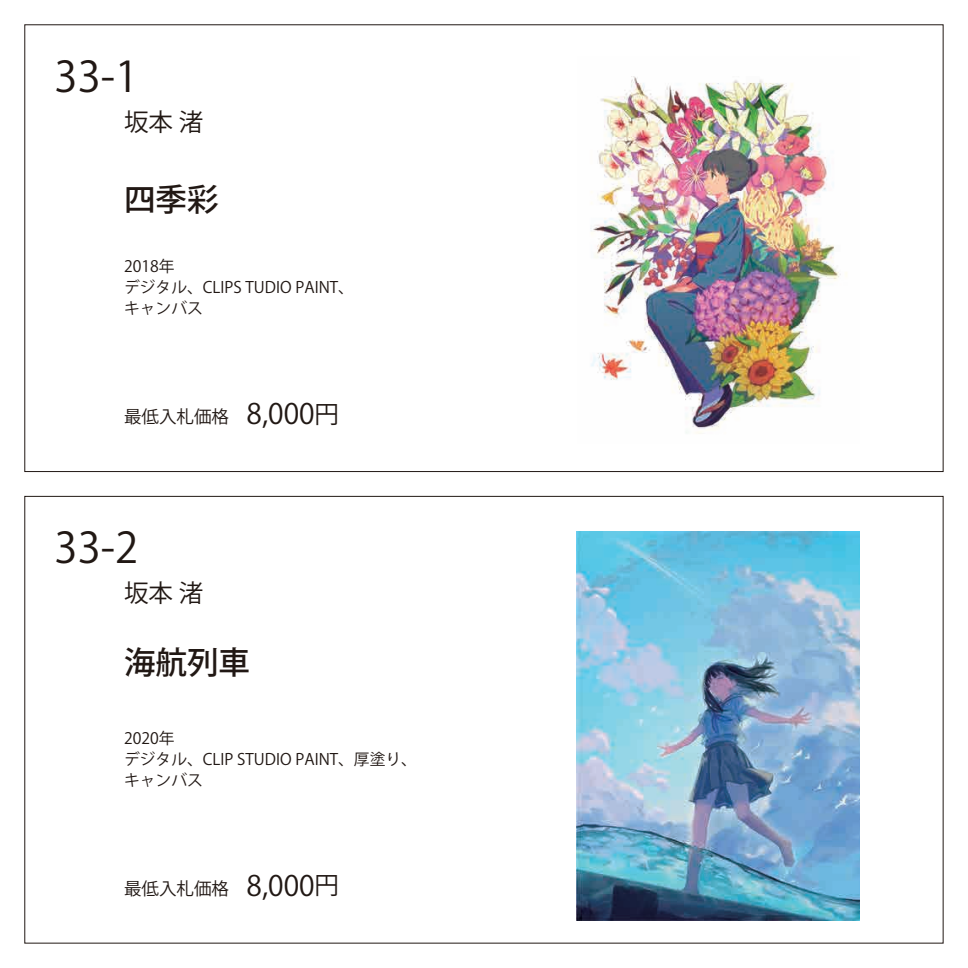
<style>
.page{position:relative;width:968px;height:968px;background:#fff}
.page>*{position:absolute;margin:0;border:0;box-sizing:border-box;transform-origin:0 0}
.t1{font:42px "Koz Go Pr 6 N";color:#211814}
.t2{font:500 31.5px "Koz Go Pr 6 N";color:#211814}
.t3{font:24.5px "Koz Go Pr 6 N";color:#211814}
.t4{font:17.5px "Koz Go Pr 6 N";color:#211814}
.t5{font:15.75px/21px "Koz Go Pr 6 N";color:#211814}
.s1{font-size:28px}
.s2{font-size:24.5px}
</style>
<div class="page">
<div style="left:25px;top:496px;width:918px;height:447px;background:#fff;border:1px solid #211814"></div>
<img style="left:590px;top:76px;width:257px;height:358px">
<img style="left:576px;top:531px;width:283px;height:389px">
<h1 class="t1" style="left:55px;top:52px;width:85px">33-1</h1>
<h3 class="t3" style="left:124px;top:108px;width:81px">坂本 渚</h3>
<h2 class="t2" style="left:124px;top:182px;width:96px">四季彩</h2>
<p class="t5" style="left:124px;top:256px;width:231px">2018年<br>デジタル、CLIPS TUDIO PAINT、キャンバス</p>
<p class="t4" style="left:124px;top:407px;width:216px">最低入札価格　<span class="s1">8,000</span><span class="s2">円</span></p>
<h1 class="t1" style="left:55px;top:524px;width:85px">33-2</h1>
<h3 class="t3" style="left:124px;top:579px;width:81px">坂本 渚</h3>
<h2 class="t2" style="left:124px;top:644px;width:127px">海航列車</h2>
<p class="t5" style="left:124px;top:727px;width:294px">2020年<br>デジタル、CLIP STUDIO PAINT、厚塗り、キャンバス</p>
<p class="t4" style="left:124px;top:878px;width:216px">最低入札価格　<span class="s1">8,000</span><span class="s2">円</span></p>
</div>
